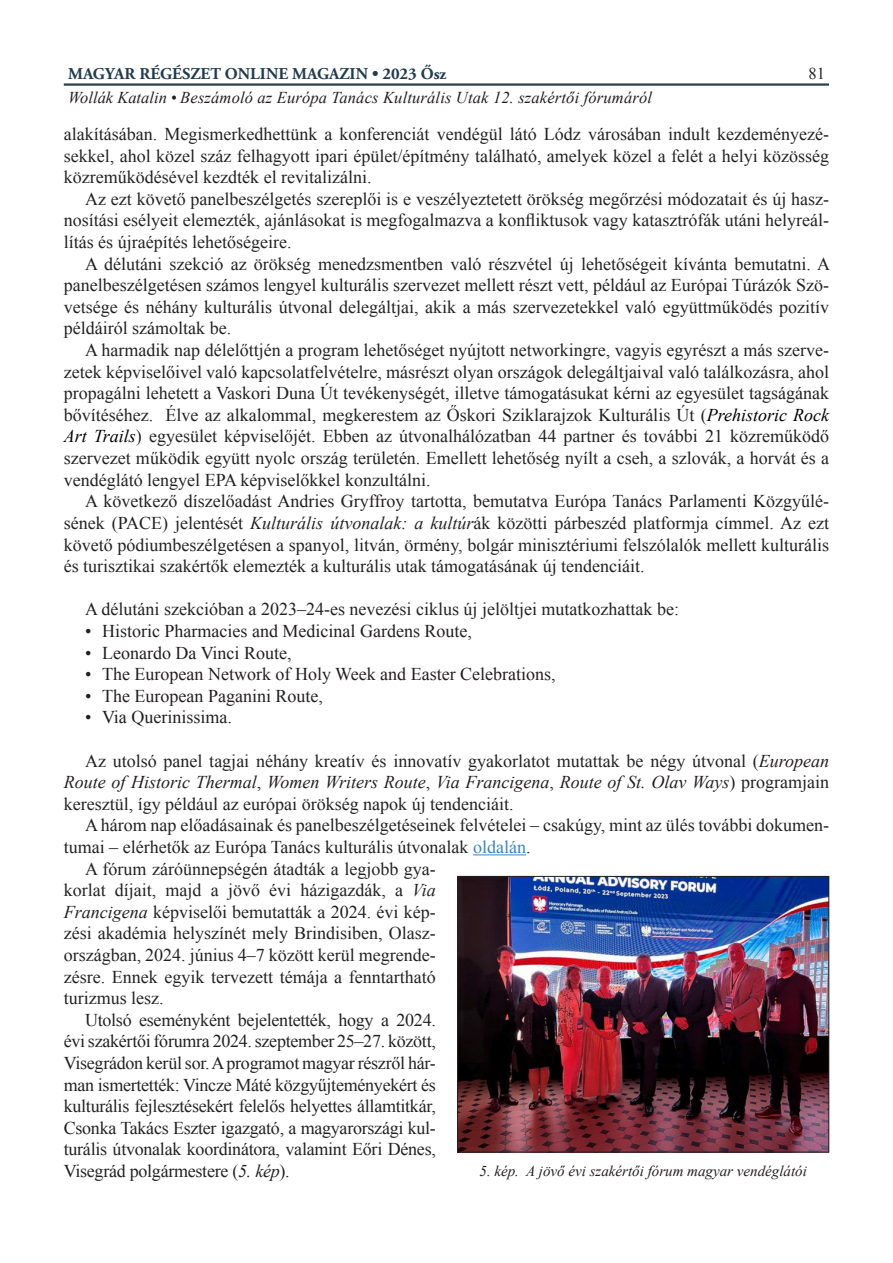
<style>
.page{position:relative;width:893px;height:1263px;background:#fff}
.page>*{position:absolute;margin:0;border:0;box-sizing:border-box;transform-origin:0 0}
.cikk_szoveg_print{font:18px/21.6px "Times New Roman";color:#222;text-align:justify}
.t1{font:18px "Times New Roman";color:#231f20}
.t2{font:italic 16.5px "Times New Roman";letter-spacing:.01em;color:#231f20}
.t3{font:700 16.5px "Adobe Garamond Pro";color:#213b4f}
.t4{font:16.5px "Times New Roman";color:#231f20}
.kepala{font:italic 15px "Times New Roman";color:#231f20}
.s1{font-style:italic;color:#000}
.s2{color:#231f20}
.s3{font-style:italic}
.s4{font-style:italic;color:#231f20}
.s5{color:#3884c5}
</style>
<div class="page">
<hr style="left:64px;top:83px;width:765px;height:3px;background:#2d3d4d">
<hr style="left:473px;top:854px;width:53px;height:1px;background:#3884c5">
<img style="left:459px;top:878px;width:368px;height:272px">
<div style="left:457px;top:876px;width:372px;height:276px;border:1px solid #231f20"></div>
<p class="t3" style="left:68px;top:65px;width:380px">MAGYAR RÉGÉSZET ONLINE MAGAZIN • 2023 Ősz</p>
<p class="t2" style="left:68px;top:87px;width:585px">Wollák Katalin • Beszámoló az Európa Tanács Kulturális Utak 12. szakértői fórumáról</p>
<p class="t4" style="left:808px;top:62px;width:18px">81</p>
<p class="cikk_szoveg_print" style="left:64px;top:123px;width:767px">alakításában. Megismerkedhettünk a konferenciát vendégül látó Lódz városában indult kezdeményezé&shy;sekkel, ahol közel száz felhagyott ipari épület/építmény található, amelyek közel a felét a helyi közösség közreműködésével kezdték el revitalizálni.</p>
<p class="cikk_szoveg_print" style="left:64px;top:188px;width:767px;text-indent:21px">Az ezt követő panelbeszélgetés szereplői is e veszélyeztetett örökség megőrzési módozatait és új hasz&shy;nosítási esélyeit elemezték, ajánlásokat is megfogalmazva a konfliktusok vagy katasztrófák utáni helyreál&shy;lítás és újraépítés lehetőségeire.</p>
<p class="cikk_szoveg_print" style="left:64px;top:253px;width:768px;text-indent:21px">A délutáni szekció az örökség menedzsmentben való részvétel új lehetőségeit kívánta bemutatni. A panelbeszélgetésen számos lengyel kulturális szervezet mellett részt vett, például az Európai Túrázók Szö&shy;vetsége és néhány kulturális útvonal delegáltjai, akik a más szervezetekkel való együttműködés pozitív példáiról számoltak be.</p>
<p class="cikk_szoveg_print" style="left:64px;top:339px;width:767px;text-indent:21px">A harmadik nap délelőttjén a program lehetőséget nyújtott networkingre, vagyis egyrészt a más szerve&shy;zetek képviselőivel való kapcsolatfelvételre, másrészt olyan országok delegáltjaival való találkozásra, ahol propagálni lehetett a Vaskori Duna Út tevékenységét, illetve támogatásukat kérni az egyesület tagságának bővítéséhez. Élve az alkalommal, megkerestem az Őskori Sziklarajzok Kulturális Út (<span class="s1">Prehistoric Rock Art Trails</span>) egyesület képviselőjét. Ebben az útvonalhálózatban 44 partner és további 21 közreműködő szervezet működik együtt nyolc ország területén. Emellett lehetőség nyílt a cseh, a szlovák, a horvát és a vendéglátó lengyel EPA képviselőkkel konzultálni.</p>
<p class="cikk_szoveg_print" style="left:64px;top:490px;width:767px;text-indent:21px">A következő díszelőadást <span class="s2">Andries Gryffroy tartotta, bemutatva</span> Európa Tanács Parlamenti Közgyűlé&shy;sének (PACE) jelentését <span class="s3">Kulturális útvonalak: a kultúr</span>ák közötti párbeszéd platformja címmel. Az ezt követő pódiumbeszélgetésen a spanyol, litván, örmény, bolgár minisztériumi felszólalók mellett kulturális és turisztikai szakértők elemezték a kulturális utak támogatásának új tendenciáit.</p>
<p class="cikk_szoveg_print" style="left:85px;top:598px;width:595px">A délutáni szekcióban a 2023–24-es nevezési ciklus új jelöltjei mutatkozhattak be:</p>
<p class="t1" style="left:85px;top:619px;width:388px">• Historic Pharmacies and Medicinal Gardens Route,</p>
<p class="t1" style="left:85px;top:640px;width:208px">• Leonardo Da Vinci Route,</p>
<p class="t1" style="left:85px;top:662px;width:472px">• The European Network of Holy Week and Easter Celebrations,</p>
<p class="t1" style="left:85px;top:684px;width:239px">• The European Paganini Route,</p>
<p class="t1" style="left:85px;top:705px;width:148px">• Via Querinissima.</p>
<p class="cikk_szoveg_print" style="left:64px;top:749px;width:767px;text-indent:21px">Az utolsó panel tagjai néhány kreatív és innovatív gyakorlatot mutattak be négy útvonal (<span class="s4">European Route of Historic Thermal</span><span class="s2">,</span> <span class="s4">Women Writers Route</span><span class="s2">,</span> <span class="s4">Via Francigena</span><span class="s2">,</span> <span class="s4">Route of St. Olav Ways</span><span class="s2">)</span> programjain keresztül, így például az európai örökség napok új tendenciáit.</p>
<p class="cikk_szoveg_print" style="left:64px;top:814px;width:767px;text-indent:21px">A három nap előadásainak és panelbeszélgetéseinek felvételei – csakúgy, mint az ülés további dokumen&shy;tumai – elérhetők az Európa Tanács kulturális útvonalak <span class="s5">oldalán</span>.</p>
<p class="cikk_szoveg_print" style="left:64px;top:857px;width:374px;text-indent:21px">A fórum záróünnepségén átadták a legjobb gya&shy;korlat díjait, majd a jövő évi házigazdák, a <span class="s3">Via Francigena</span> képviselői bemutatták a 2024. évi kép&shy;zési akadémia helyszínét mely Brindisiben, Olasz&shy;országban, 2024. június 4–7 között kerül megrende&shy;zésre. Ennek egyik tervezett témája a fenntartható turizmus lesz.</p>
<p class="cikk_szoveg_print" style="left:64px;top:1009px;width:374px;text-indent:21px">Utolsó eseményként bejelentették, hogy a 2024. évi szakértői fórumra 2024. szeptember 25–27. között, Visegrádon kerül sor. A programot magyar részről hár&shy;man ismertették: Vincze Máté közgyűjteményekért és kulturális fejlesztésekért felelős helyettes államtitkár, Csonka Takács Eszter igazgató, a magyarországi kul&shy;turális útvonalak koordinátora, valamint Eőri Dénes, Visegrád polgármestere (<span class="s3">5. kép</span>).</p>
<p class="kepala" style="left:479px;top:1161px;width:329px">5. kép. A jövő évi szakértői fórum magyar vendéglátói</p>
</div>
